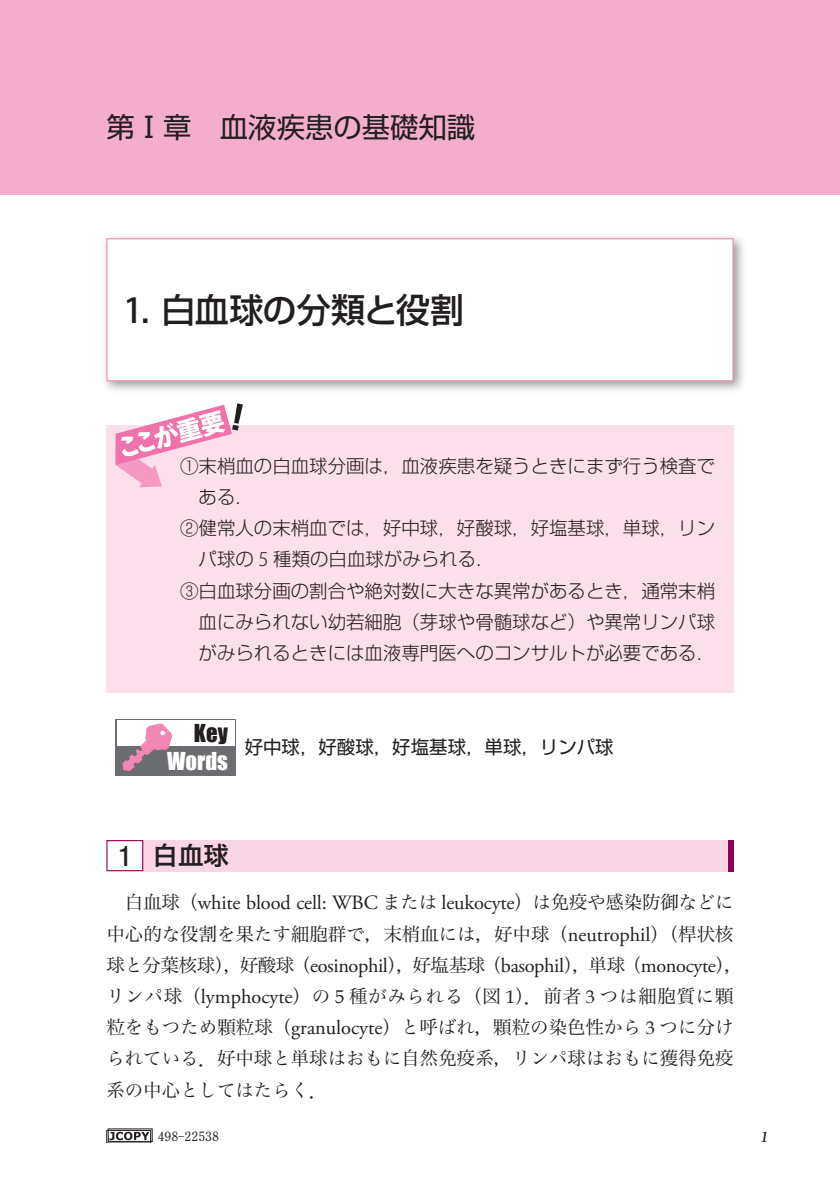
<style>
.page{position:relative;width:840px;height:1191px;background:#fff}
.page>*{position:absolute;margin:0;border:0;box-sizing:border-box;transform-origin:0 0}
.t1{font:500 34px "Shin Go Pro";letter-spacing:-.01em;color:#231f20}
.t2{font:28.4px "Shin Go Pro";color:#231f20}
.t3{font:25.6px "Hira Kaku Pro W6";color:#231f20}
.t4{font:22.6px "Impact";color:#fff}
.t5{font:22.6px "Impact";color:#231f20}
.t6{font:italic 22.6px "Constantia";color:#231f20;scale:.81 1}
.t7{font:20.2px "Adobe Garamond Pro";letter-spacing:-.01em;color:#231f20}
.t8{font:18.4px/31.2px "Hira Min Pro W3";color:#231f20}
.t9{font:300 18.4px "Shin Go Pro";color:#231f20}
.t10{font:18.4px "Shin Go Pro";color:#231f20}
.t11{font:700 12.8px "Futo Min A101 Pro";color:#231f20}
.s1{font-family:"Koz Go Pro"}
.s2{font-family:"Futo Go B101 Pro";font-weight:700;font-size:27.4px}
.s3{font-family:"Hira Min Pro W3";font-size:18.4px}
.s4{font-family:"Adobe Garamond Pro";font-size:20.2px}
.s5{font-family:"Book Antiqua"}
</style>
<div class="page">
<svg style="left:106px;top:1128px;width:46px;height:14px"></svg>
<div style="left:106px;top:425px;width:627px;height:268px;background:#fbdfeb"></div>
<div style="left:116px;top:719px;width:119px;height:56px;background:#6c6d70"></div>
<div style="left:117px;top:720px;width:117px;height:26px;background:#fff"></div>
<svg style="left:122px;top:723px;width:50px;height:48px"></svg>
<div style="left:143px;top:840px;width:584px;height:31px;background:#fad5e5"></div>
<div style="left:106px;top:840px;width:37px;height:31px;border:1px solid #8d0052"></div>
<div style="left:727px;top:840px;width:6px;height:31px;background:#8d0052"></div>
<div style="left:0;top:0;width:839px;height:194px;background:#f5adce"></div>
<div style="left:101px;top:233px;width:645px;height:162px;background:#231f20;opacity:.45"></div>
<div style="left:106px;top:238px;width:627px;height:143px;background:#fff;border:1px solid #f287b6"></div>
<svg style="left:116px;top:403px;width:127px;height:84px"></svg>
<h2 class="t2" style="left:106px;top:104px;width:370px">第Ⅰ章　血液疾患の基礎知識</h2>
<h1 class="t1" style="left:123px;top:282px;width:342px"><span class="s1">1</span>．白血球の分類と役割</h1>
<p class="t9" style="left:180px;top:450px;width:536px">①末梢血の白血球分画は，血液疾患を疑うときにまず行う検査で</p>
<p class="t9" style="left:198px;top:482px;width:57px">ある．</p>
<p class="t9" style="left:180px;top:513px;width:536px">②健常人の末梢血では，好中球，好酸球，好塩基球，単球，リン</p>
<p class="t9" style="left:198px;top:544px;width:297px">パ球の <span class="s1">5</span> 種類の白血球がみられる．</p>
<p class="t9" style="left:180px;top:575px;width:536px">③白血球分画の割合や絶対数に大きな異常があるとき，通常末梢</p>
<p class="t9" style="left:198px;top:606px;width:517px">血にみられない幼若細胞（芽球や骨髄球など）や異常リンパ球</p>
<p class="t9" style="left:198px;top:638px;width:517px">がみられるときには血液専門医へのコンサルトが必要である．</p>
<p class="t5" style="left:194px;top:716px;width:35px">Key</p>
<p class="t4" style="left:167px;top:743px;width:62px">Words</p>
<p class="t10" style="left:244px;top:731px;width:370px">好中球，好酸球，好塩基球，単球，リンパ球</p>
<h3 class="t3" style="left:117px;top:832px;width:113px"><span class="s2">1</span> 白血球</h3>
<p class="t7" style="left:125px;top:891px;width:610px"><span class="s3">白血球（</span>white blood cell: WBC <span class="s3">または</span> leukocyte<span class="s3">）は免疫や感染防御などに</span></p>
<p class="t8" style="left:106px;top:916px;width:637px">中心的な役割を果たす細胞群で，末梢血には，好中球（<span class="s4">neutrophil</span>）（桿状核球と分葉核球），好酸球（<span class="s4">eosinophil</span>），好塩基球（<span class="s4">basophil</span>），単球（<span class="s4">monocyte</span>），リンパ球（<span class="s4">lymphocyte</span>）の <span class="s5">5</span> 種がみられる（図 <span class="s5">1</span>）．前者 <span class="s5">3</span> つは細胞質に顆粒をもつため顆粒球（<span class="s4">granulocyte</span>）と呼ばれ，顆粒の染色性から <span class="s5">3</span> つに分けられている．好中球と単球はおもに自然免疫系，リンパ球はおもに獲得免疫系の中心としてはたらく．</p>
<p class="t11" style="left:158px;top:1125px;width:63px">498-22538</p>
<p class="t6" style="left:761px;top:1119px;width:9px">1</p>
</div>
